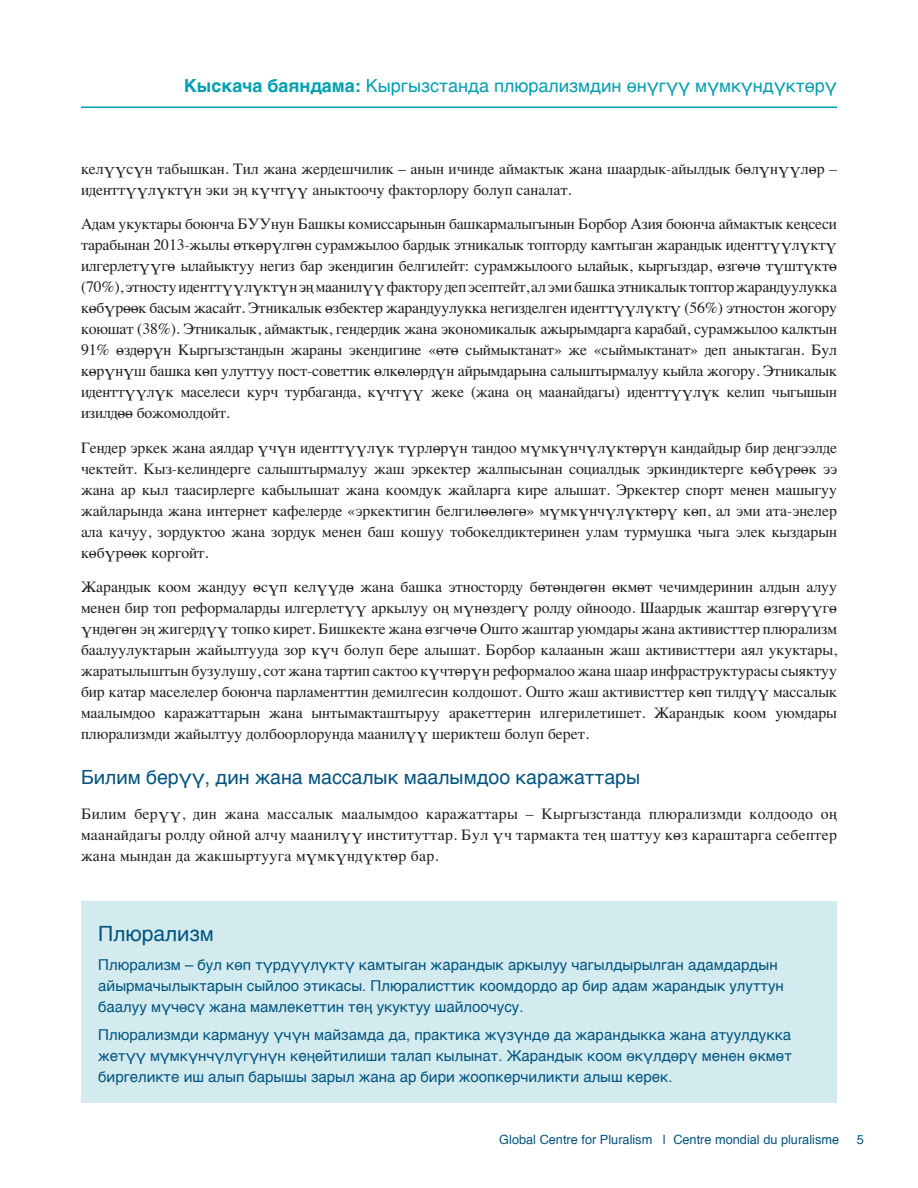
<style>
.page{position:relative;width:918px;height:1188px;background:#fff}
.page>*{position:absolute;margin:0;border:0;box-sizing:border-box;transform-origin:0 0}
.t1{font:21px "Helvetica";color:#005480}
.t2{font:19.5px "Helvetica";color:#005480}
.t3{font:18px "Helvetica";color:#00a0b0}
.t4{font:15.75px/21px "Times";color:#231f20;text-align:justify}
.t5{font:15px/21px "Helvetica";color:#005480}
.t6{font:12.75px "Helvetica";color:#005480}
.s1{font-weight:700}
</style>
<div class="page">
<hr style="left:81px;top:106px;width:756px;height:2px;background:#00a0b0">
<div style="left:81px;top:901px;width:756px;height:202px;background:#d3ebef"></div>
<p class="t3" style="left:184px;top:71px;width:655px"><span class="s1">Кыскача баяндама:</span> Кыргызстанда плюрализмдин өнүгүү мүмкүндүктөрү</p>
<p class="t4" style="left:81px;top:157px;width:758px">келүүсүн табышкан. Тил жана жердешчилик – анын ичинде аймактык жана шаардык-айылдык бөлүнүүлөр – иденттүүлүктүн эки эң күчтүү аныктоочу факторлору болуп саналат.</p>
<p class="t4" style="left:81px;top:212px;width:758px">Адам укуктары боюнча БУУнун Башкы комиссарынын башкармалыгынын Борбор Азия боюнча аймактык кеңсеси тарабынан 2013-жылы өткөрүлгөн сурамжылоо бардык этникалык топторду камтыган жарандык иденттүүлүктү илгерлетүүгө ылайыктуу негиз бар экендигин белгилейт: сурамжылоого ылайык, кыргыздар, өзгөчө түштүктө (70%), этносту иденттүүлүктүн эң маанилүү фактору деп эсептейт, ал эми башка этникалык топтор жарандуулукка көбүрөөк басым жасайт. Этникалык өзбектер жарандуулукка негизделген иденттүүлүктү (56%) этностон жогору коюшат (38%). Этникалык, аймактык, гендердик жана экономикалык ажырымдарга карабай, сурамжылоо калктын 91% өздөрүн Кыргызстандын жараны экендигине «өтө сыймыктанат» же «сыймыктанат» деп аныктаган. Бул көрүнүш башка көп улуттуу пост-советтик өлкөлөрдүн айрымдарына салыштырмалуу кыйла жогору. Этникалык иденттүүлүк маселеси курч турбаганда, күчтүү жеке (жана оң маанайдагы) иденттүүлүк келип чыгышын изилдөө божомолдойт.</p>
<p class="t4" style="left:81px;top:436px;width:758px">Гендер эркек жана аялдар үчүн иденттүүлүк түрлөрүн тандоо мүмкүнчүлүктөрүн кандайдыр бир деңгээлде чектейт. Кыз-келиндерге салыштырмалуу жаш эркектер жалпысынан социалдык эркиндиктерге көбүрөөк ээ жана ар кыл таасирлерге кабылышат жана коомдук жайларга кире алышат. Эркектер спорт менен машыгуу жайларында жана интернет кафелерде «эркектигин белгилөөлөгө» мүмкүнчүлүктөрү көп, ал эми ата-энелер ала качуу, зордуктоо жана зордук менен баш кошуу тобокелдиктеринен улам турмушка чыга элек кыздарын көбүрөөк коргойт.</p>
<p class="t4" style="left:81px;top:575px;width:758px">Жарандык коом жандуу өсүп келүүдө жана башка этносторду бөтөндөгөн өкмөт чечимдеринин алдын алуу менен бир топ реформаларды илгерлетүү аркылуу оң мүнөздөгү ролду ойноодо. Шаардык жаштар өзгөрүүгө үндөгөн эң жигердүү топко кирет. Бишкекте жана өзгчөчө Ошто жаштар уюмдары жана активисттер плюрализм баалуулуктарын жайылтууда зор күч болуп бере алышат. Борбор калаанын жаш активисттери аял укуктары, жаратылыштын бузулушу, сот жана тартип сактоо күчтөрүн реформалоо жана шаар инфраструктурасы сыяктуу бир катар маселелер боюнча парламенттин демилгесин колдошот. Ошто жаш активисттер көп тилдүү массалык маалымдоо каражаттарын жана ынтымакташтыруу аракеттерин илгерилетишет. Жарандык коом уюмдары плюрализмди жайылтуу долбоорлорунда маанилүү шериктеш болуп берет.</p>
<p class="t2" style="left:81px;top:762px;width:561px">Билим берүү, дин жана массалык маалымдоо каражаттары</p>
<p class="t4" style="left:81px;top:802px;width:758px">Билим берүү, дин жана массалык маалымдоо каражаттары – Кыргызстанда плюрализмди колдоодо оң маанайдагы ролду ойной алчу маанилүү институттар. Бул үч тармакта тең шаттуу көз караштарга себептер жана мындан да жакшыртууга мүмкүндүктөр бар.</p>
<p class="t1" style="left:98px;top:917px;width:117px">Плюрализм</p>
<p class="t5" style="left:98px;top:955px;width:687px">Плюрализм – бул көп түрдүүлүктү камтыган жарандык аркылуу чагылдырылган адамдардын айырмачылыктарын сыйлоо этикасы. Плюралисттик коомдордо ар бир адам жарандык улуттун баалуу мүчөсү жана мамлекеттин тең укуктуу шайлоочусу.</p>
<p class="t5" style="left:98px;top:1024px;width:695px;text-align:justify">Плюрализмди кармануу үчүн майзамда да, практика жүзүндө да жарандыкка жана атуулдукка жетүү мүмкүнчүлүгүнүн кеңейтилиши талап кылынат. Жарандык коом өкүлдөрү менен өкмөт биргеликте иш алып барышы зарыл жана ар бири жоопкерчиликти алыш керек.</p>
<p class="t6" style="left:499px;top:1129px;width:341px">Global Centre for Pluralism | Centre mondial du pluralisme</p>
<p class="t6" style="left:857px;top:1129px;width:9px">5</p>
</div>
